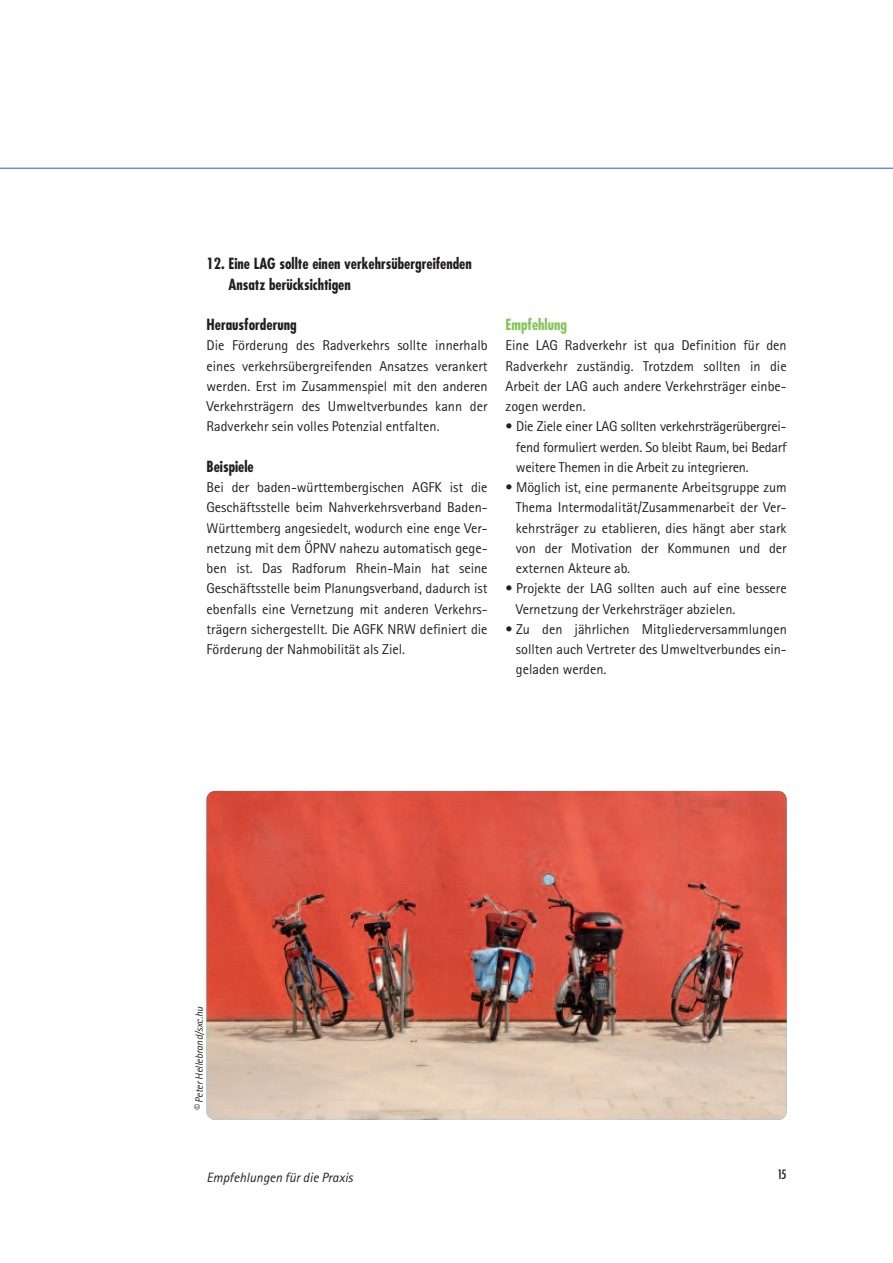
<style>
.page{position:relative;width:893px;height:1263px;background:#fff}
.page>*{position:absolute;margin:0;border:0;box-sizing:border-box;transform-origin:0 0}
.t1{font:700 condensed 15px/20.2px "Futura";color:#231f20}
.t2{font:700 condensed 15px "Futura";color:#82c558}
.t3{font:14.25px/20.2px "Agfa Rotis Sans Serif";color:#231f20;text-align:justify}
.t4{font:italic 13.5px "Agfa Rotis Sans Serif";color:#231f20}
.t5{font:500 13.5px "Futura Condensed BQ";color:#231f20}
.t6{font:italic 10.5px "Agfa Rotis Sans Serif";color:#231f20}
.s1{font-size:12px}
</style>
<div class="page">
<hr style="left:0;top:168px;width:893px;height:1px;background:#6992cc">
<img style="left:207px;top:791px;width:580px;height:329px;border-radius:9px">
<p class="t1" style="left:228px;top:255px;width:245px;text-indent:-22px">12. Eine LAG sollte einen verkehrsübergreifenden<br>Ansatz berücksichtigen</p>
<p class="t1" style="left:207px;top:316px;width:92px">Herausforderung</p>
<p class="t3" style="left:207px;top:337px;width:283px">Die Förderung des Radverkehrs sollte innerhalb eines verkehrsübergreifenden Ansatzes verankert werden. Erst im Zusammenspiel mit den anderen Verkehrsträgern des Umweltverbundes kann der Radverkehr sein volles Potenzial entfalten.</p>
<p class="t1" style="left:207px;top:457px;width:49px">Beispiele</p>
<p class="t3" style="left:207px;top:479px;width:283px">Bei der baden-württembergischen AGFK ist die Geschäftsstelle beim Nahverkehrsverband Baden-Württemberg angesiedelt, wodurch eine enge Ver&shy;netzung mit dem ÖPNV nahezu automatisch gege&shy;ben ist. Das Radforum Rhein-Main hat seine Geschäftsstelle beim Planungsverband, dadurch ist ebenfalls eine Vernetzung mit anderen Verkehrs&shy;trägern sichergestellt. Die AGFK NRW definiert die Förderung der Nahmobilität als Ziel.</p>
<p class="t2" style="left:506px;top:318px;width:63px">Empfehlung</p>
<p class="t3" style="left:506px;top:337px;width:283px">Eine LAG Radverkehr ist qua Definition für den Radverkehr zuständig. Trotzdem sollten in die Arbeit der LAG auch andere Verkehrsträger einbe&shy;zogen werden.</p>
<p class="t3" style="left:516px;top:418px;width:272px;text-indent:-10px">• Die Ziele einer LAG sollten verkehrsträgerübergrei&shy;fend formuliert werden. So bleibt Raum, bei Bedarf weitere Themen in die Arbeit zu integrieren.</p>
<p class="t3" style="left:516px;top:479px;width:272px;text-indent:-10px">• Möglich ist, eine permanente Arbeitsgruppe zum Thema Intermodalität/Zusammenarbeit der Ver&shy;kehrsträger zu etablieren, dies hängt aber stark von der Motivation der Kommunen und der externen Akteure ab.</p>
<p class="t3" style="left:516px;top:580px;width:272px;text-indent:-10px">• Projekte der LAG sollten auch auf eine bessere<br>Vernetzung der Verkehrsträger abzielen.</p>
<p class="t3" style="left:516px;top:620px;width:272px;text-indent:-10px">• Zu den jährlichen Mitgliederversammlungen sollten auch Vertreter des Umweltverbundes ein&shy;geladen werden.</p>
<p class="t6" style="left:195px;top:1111px;width:106px;rotate:-90deg"><span class="s1">©</span> PeterHellebrand/sxc.hu</p>
<p class="t4" style="left:207px;top:1172px;width:148px">Empfehlungen für die Praxis</p>
<p class="t5" style="left:777px;top:1167px;width:11px">15</p>
</div>
